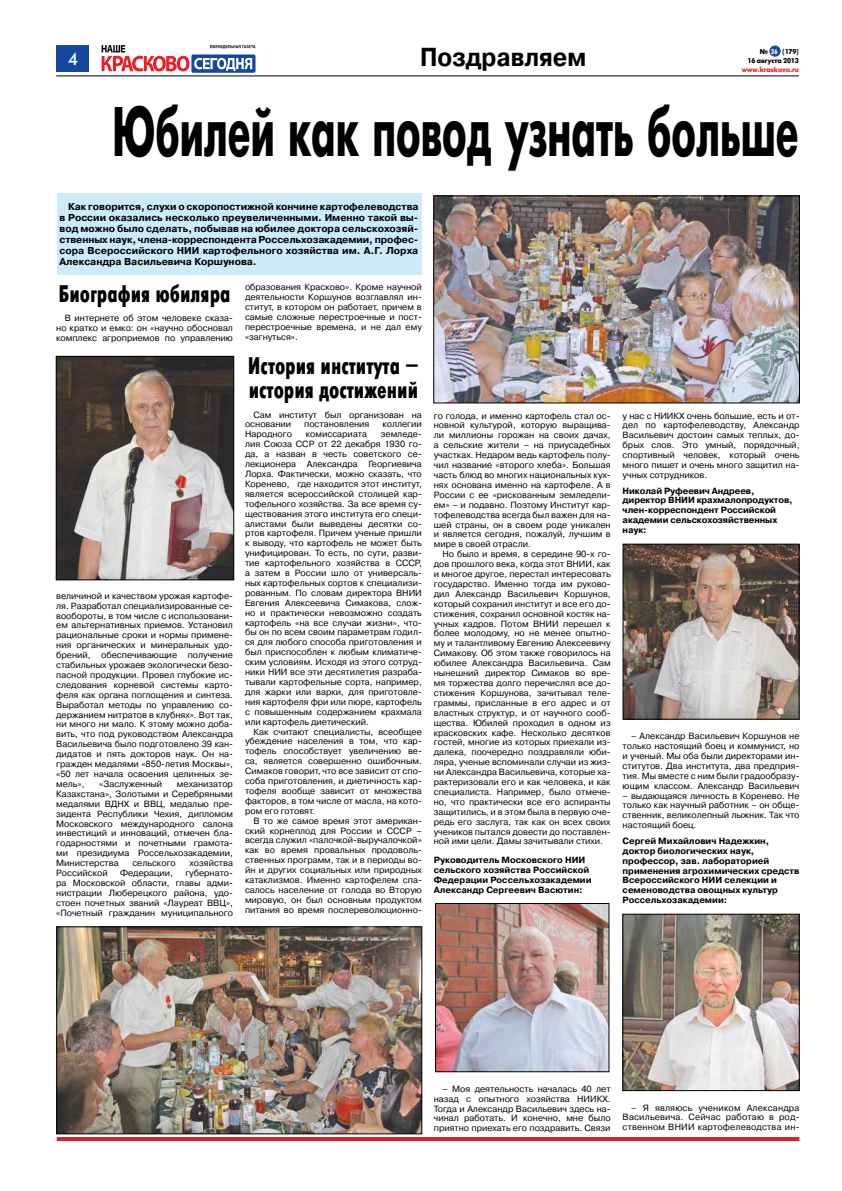
<style>
.page{position:relative;width:842px;height:1191px;background:#fff}
.page>*{position:absolute;margin:0;border:0;box-sizing:border-box;transform-origin:0 0}
.t1{font:700 70px "Futuris";color:#000;scale:.55 1}
.t2{font:700 26px "Pragmatica C";color:#000;scale:.9 1}
.t3{font:24px/24px "Futuris X Cond C";color:#000;scale:.9 1}
.t4{font:500 17.4px "Futura BT";color:#fff}
.t5{font:700 10px/11px "Pragmatica C";color:#000;text-align:justify}
.t6{font:9px/9.9px "Pragmatica C";color:#000;text-align:justify}
.t7{font:700 9px/9.9px "Pragmatica C";color:#000}
.t8{font:700 7px/9px "Futuris C";letter-spacing:-.015em;color:#000;text-align:right}
.t9{font:700 7px "Futuris C";letter-spacing:-.015em;color:#ed1d24}
.s1{font-family:"Futuris X Cond C";font-weight:400;color:#fff}
</style>
<div class="page">
<div style="left:57px;top:45px;width:32px;height:26px;background:#14489f"></div>
<hr style="left:56px;top:75px;width:743px;height:1px;background:#000">
<div style="left:191px;top:54px;width:64px;height:19px;background:#14489f;border-radius:2px"></div>
<svg style="left:102px;top:45px;width:154px;height:26px"></svg>
<div style="left:769px;top:46px;width:12px;height:11px;background:#14489f;border-radius:50%"></div>
<hr style="left:57px;top:1137px;width:742px;height:4px;background:#d2232a">
<img style="left:437px;top:905px;width:170px;height:164px">
<div style="left:435px;top:903px;width:174px;height:168px;border:1px solid #000"></div>
<img style="left:625px;top:546px;width:172px;height:171px">
<div style="left:623px;top:544px;width:176px;height:175px;border:1px solid #000"></div>
<img style="left:625px;top:916px;width:172px;height:172px">
<div style="left:623px;top:914px;width:176px;height:176px;border:1px solid #000"></div>
<div style="left:57px;top:193px;width:364px;height:82px;background:#ccecfc"></div>
<img style="left:436px;top:198px;width:361px;height:203px">
<img style="left:59px;top:928px;width:361px;height:204px">
<div style="left:57px;top:926px;width:365px;height:208px;border:1px solid #000"></div>
<img style="left:58px;top:358px;width:174px;height:220px">
<div style="left:56px;top:356px;width:178px;height:224px;border:1px solid #000"></div>
<h2 class="t2" style="left:420px;top:43px;width:186px">Поздравляем</h2>
<h3 class="t4" style="left:68px;top:48px;width:12px">4</h3>
<p class="t8" style="left:747px;top:47px;width:53px">№ <span class="s1">36</span> (179)<br>16 августа 2013</p>
<p class="t9" style="left:742px;top:65px;width:59px">www.kraskovo.ru</p>
<h1 class="t1" style="left:113px;top:93px;width:1249px">Юбилей как повод узнать больше</h1>
<p class="t5" style="left:60px;top:201px;width:361px;text-indent:9px">Как говорится, слухи о скоропостижной кончине картофелеводства в России оказались несколько преувеличенными. Именно такой вы&shy;вод можно было сделать, побывав на юбилее доктора сельскохозяй&shy;ственных наук, члена-корреспондента Россельхозакадемии, профес&shy;сора Всероссийского НИИ картофельного хозяйства им. А.Г. Лорха Александра Васильевича Коршунова.</p>
<h3 class="t3" style="left:59px;top:282px;width:193px">Биография юбиляра</h3>
<p class="t6" style="left:56px;top:313px;width:178px;text-indent:9px">В интернете об этом человеке сказа&shy;но кратко и емко: он «научно обосновал комплекс агроприемов по управлению</p>
<p class="t6" style="left:56px;top:591px;width:178px">величиной и качеством урожая картофе&shy;ля. Разработал специализированные се&shy;вообороты, в том числе с использовани&shy;ем альтернативных приемов. Установил рациональные сроки и нормы примене&shy;ния органических и минеральных удо&shy;брений, обеспечивающие получение стабильных урожаев экологически безо&shy;пасной продукции. Провел глубокие ис&shy;следования корневой системы карто&shy;феля как органа поглощения и синтеза.<br>Выработал методы по управлению со&shy;держанием нитратов в клубнях». Вот так, ни много ни мало. К этому можно доба&shy;вить, что под руководством Александра Васильевича было подготовлено 39 кан&shy;дидатов и пять докторов наук. Он на&shy;гражден медалями «850-летия Москвы», «50 лет начала освоения целинных зе&shy;мель»,</p>
<p class="t6" style="left:99px;top:779px;width:65px">«Заслуженный</p>
<p class="t6" style="left:56px;top:779px;width:178px;text-indent:121px">механизатор Казахстана», Золотыми и Серебряными медалями ВДНХ и ВВЦ, медалью пре&shy;зидента Республики Чехия, дипломом Московского международного салона инвестиций и инноваций, отмечен бла&shy;годарностями и почетными грамота&shy;ми президиума Россельхозакадемии, Министерства</p>
<p class="t6" style="left:132px;top:858px;width:45px">сельского</p>
<p class="t6" style="left:190px;top:858px;width:45px">хозяйства</p>
<p class="t6" style="left:56px;top:868px;width:53px">Российской</p>
<p class="t6" style="left:120px;top:868px;width:54px">Федерации,</p>
<p class="t6" style="left:56px;top:868px;width:178px;text-indent:129px">губернато&shy;ра Московской области, главы адми&shy;нистрации Люберецкого района, удо&shy;стоен почетных званий «Лауреат ВВЦ», «Почетный гражданин муниципального</p>
<p class="t6" style="left:245px;top:282px;width:178px">образования Красково». Кроме научной деятельности Коршунов возглавлял ин&shy;ститут, в котором он работает, причем в самые сложные перестроечные и пост&shy;перестроечные времена, и не дал ему «загнуться».</p>
<h3 class="t3" style="left:248px;top:354px;width:192px">История института – история достижений</h3>
<p class="t6" style="left:245px;top:409px;width:178px;text-indent:9px">Сам институт был организован на основании</p>
<p class="t6" style="left:304px;top:419px;width:67px">постановления</p>
<p class="t6" style="left:382px;top:419px;width:41px">коллегии</p>
<p class="t6" style="left:245px;top:429px;width:49px">Народного</p>
<p class="t6" style="left:306px;top:429px;width:63px">комиссариата</p>
<p class="t6" style="left:245px;top:429px;width:178px;text-indent:136px">земледе&shy;лия Союза ССР от 22 декабря 1930 го&shy;да, а назван в честь советского се&shy;лекционера Александра Георгиевича Лорха. Фактически, можно сказать, что Коренево, где находится этот институт, является всероссийской столицей кар&shy;тофельного хозяйства. За все время су&shy;ществования этого института его специ&shy;алистами были выведены десятки со&shy;ртов картофеля. Причем ученые пришли к выводу, что картофель не может быть унифицирован. То есть, по сути, разви&shy;тие картофельного хозяйства в СССР, а затем в России шло от универсаль&shy;ных картофельных сортов к специализи&shy;рованным. По словам директора ВНИИ Евгения Алексеевича Симакова, слож&shy;но и практически невозможно создать картофель «на все случаи жизни», что&shy;бы он по всем своим параметрам годил&shy;ся для любого способа приготовления и был приспособлен к любым климатиче&shy;ским условиям. Исходя из этого сотруд&shy;ники НИИ все эти десятилетия разраба&shy;тывали картофельные сорта, например, для жарки или варки, для приготовле&shy;ния картофеля фри или пюре, картофель с повышенным содержанием крахмала или картофель диетический.</p>
<p class="t6" style="left:245px;top:726px;width:178px;text-indent:9px">Как считают специалисты, всеобщее убеждение населения в том, что кар&shy;тофель способствует увеличению ве&shy;са, является совершенно ошибочным.<br>Симаков говорит, что все зависит от спо&shy;соба приготовления, и диетичность кар&shy;тофеля вообще зависит от множества факторов, в том числе от масла, на кото&shy;ром его готовят.</p>
<p class="t6" style="left:245px;top:815px;width:178px;text-indent:9px">В то же самое время этот американ&shy;ский корнеплод для России и СССР – всегда служил «палочкой-выручалочкой» как во время провальных продоволь&shy;ственных программ, так и в периоды во&shy;йн и других социальных или природных катаклизмов. Именно картофелем спа&shy;салось население от голода во Вторую мировую, он был основным продуктом питания во время послереволюционно-</p>
<p class="t6" style="left:434px;top:410px;width:178px">го голода, и именно картофель стал ос&shy;новной культурой, которую выращива&shy;ли миллионы горожан на своих дачах, а сельские жители – на приусадебных участках. Недаром ведь картофель полу&shy;чил название «второго хлеба». Большая часть блюд во многих национальных кух&shy;нях основана именно на картофеле. А в России с ее «рискованным земледели&shy;ем» – и подавно. Поэтому Институт кар&shy;тофелеводства всегда был важен для на&shy;шей страны, он в своем роде уникален и является сегодня, пожалуй, лучшим в мире в своей отрасли.</p>
<p class="t6" style="left:434px;top:549px;width:178px;text-indent:9px">Но было и время, в середине 90-х го&shy;дов прошлого века, когда этот ВНИИ, как и многое другое, перестал интересовать государство. Именно тогда им руково&shy;дил Александр Васильевич Коршунов, который сохранил институт и все его до&shy;стижения, сохранил основной костяк на&shy;учных кадров. Потом ВНИИ перешел к более молодому, но не менее опытно&shy;му и талантливому Евгению Алексеевичу Симакову. Об этом также говорилось на юбилее Александра Васильевича. Сам нынешний директор Симаков во вре&shy;мя торжества долго перечислял все до&shy;стижения Коршунова, зачитывал теле&shy;граммы, присланные в его адрес и от властных структур, и от научного сооб&shy;щества. Юбилей проходил в одном из красковских кафе. Несколько десятков гостей, многие из которых приехали из&shy;далека, поочередно поздравляли юби&shy;ляра, ученые вспоминали случаи из жиз&shy;ни Александра Васильевича, которые ха&shy;рактеризовали его и как человека, и как специалиста. Например, было отмече&shy;но, что практически все его аспиранты защитились, и в этом была в первую оче&shy;редь его заслуга, так как он всех своих учеников пытался довести до поставлен&shy;ной ими цели. Дамы зачитывали стихи.</p>
<p class="t7" style="left:434px;top:855px;width:159px">Руководитель Московского НИИ сельского хозяйства Российской<br>Федерации Россельхозакадемии<br>Александр Сергеевич Васютин:</p>
<p class="t6" style="left:623px;top:410px;width:178px">у нас с НИИКХ очень большие, есть и от&shy;дел по картофелеводству, Александр Васильевич достоин самых теплых, до&shy;брых слов. Это умный, порядочный, спортивный человек, который очень много пишет и очень много защитил на&shy;учных сотрудников.</p>
<p class="t7" style="left:623px;top:485px;width:172px">Николай Руфеевич Андреев, директор ВНИИ крахмалопродуктов, член-корреспондент Российской академии сельскохозяйственных наук:</p>
<p class="t6" style="left:623px;top:731px;width:178px;text-indent:9px">– Александр Васильевич Коршунов не только настоящий боец и коммунист, но и ученый. Мы оба были директорами ин&shy;ститутов. Два института, два предприя&shy;тия. Мы вместе с ним были градообразу&shy;ющим классом. Александр Васильевич</p>
<p class="t6" style="left:623px;top:790px;width:178px">– выдающаяся личность в Коренево. Не только как научный работник – он обще&shy;ственник, великолепный лыжник. Так что настоящий боец.</p>
<p class="t7" style="left:623px;top:836px;width:178px">Сергей Михайлович Надежкин, доктор биологических наук, профессор, зав. лабораторией применения агрохимических средств<br>Всероссийского НИИ селекции и семеноводства овощных культур<br>Россельхозакадемии:</p>
<p class="t6" style="left:434px;top:1083px;width:178px;text-indent:9px">– Моя деятельность началась 40 лет назад с опытного хозяйства НИИКХ.<br>Тогда и Александр Васильевич здесь на&shy;чинал работать. И конечно, мне было приятно приехать его поздравить. Связи</p>
<p class="t6" style="left:623px;top:1102px;width:178px;text-indent:9px">– Я являюсь учеником Александра Васильевича. Сейчас работаю в род&shy;ственном ВНИИ картофелеводства ин-</p>
</div>
